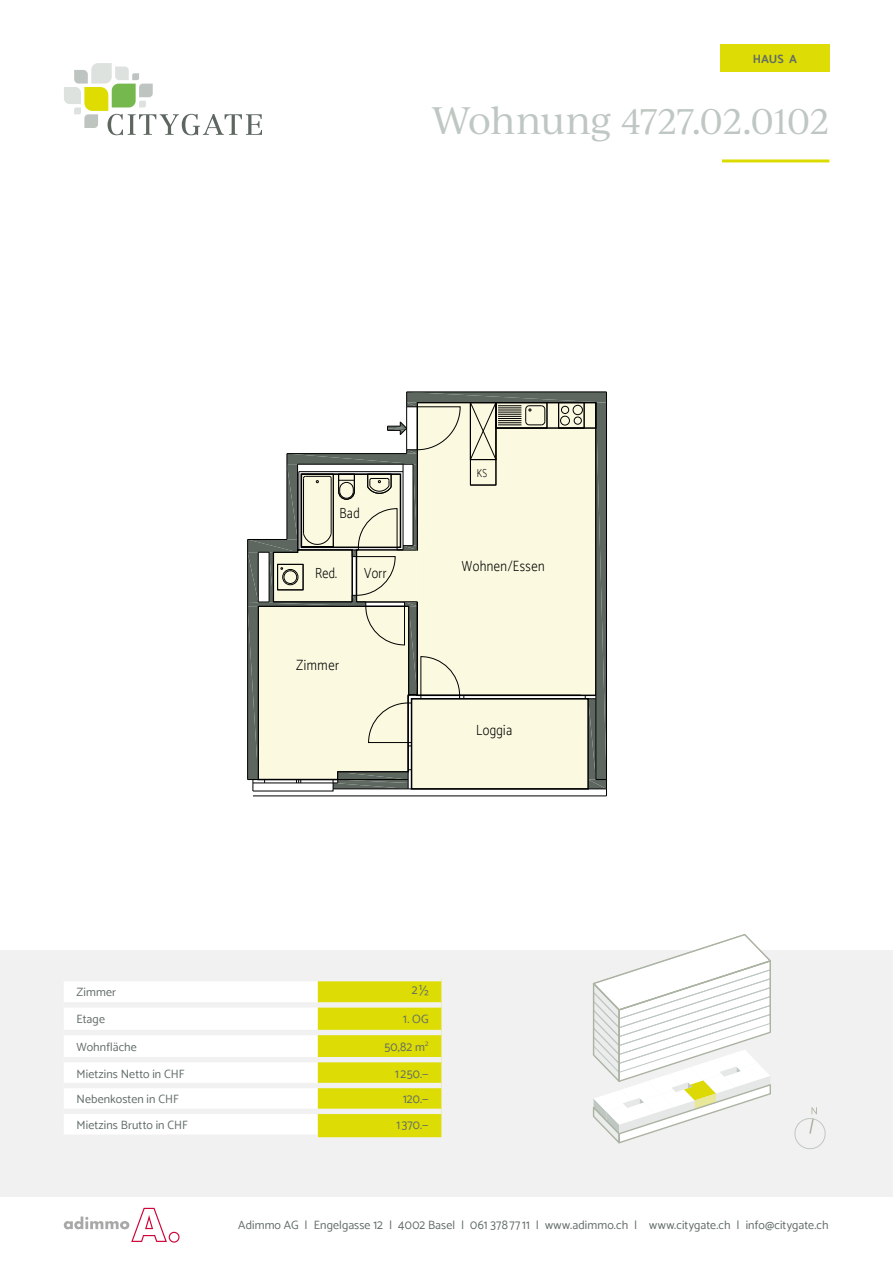
<style>
.page{position:relative;width:893px;height:1263px;background:#fff}
.page>*{position:absolute;margin:0;border:0;box-sizing:border-box;transform-origin:0 0}
.t1{font:34.2px "Ivy Journal";letter-spacing:-.02em;color:#bfc7c2}
.t2{font:300 14.85px "Catamaran";letter-spacing:.035em;color:#000;scale:.85 1}
.t3{font:300 14.85px "Catamaran";letter-spacing:.035em;color:#000;scale:.83 1}
.t4{font:300 14.85px "Catamaran";letter-spacing:.035em;color:#000;scale:.86 1}
.t5{font:300 14.85px "Catamaran";letter-spacing:.035em;color:#000;scale:.84 1}
.t6{font:300 14.85px "Catamaran";letter-spacing:.035em;color:#000;scale:.82 1}
.t7{font:13.2px "Catamaran";letter-spacing:.02em;color:#616d66;scale:.91 1}
.t8{font:12px "Catamaran";letter-spacing:.01em;color:#616d66}
.t9{font:700 12px "Catamaran";color:#616d66}
.t10{font:300 11.55px "Catamaran";color:#000;scale:.79 1}
.s1{font-size:36.75px}
.s2{font-size:12px}
.s3{font-size:13.2px}
</style>
<div class="page">
<div style="left:0;top:950px;width:893px;height:247px;background:#f2f1f1"></div>
<div style="left:720px;top:45px;width:109px;height:27px;background:#dddc04"></div>
<hr style="left:722px;top:159px;width:107px;height:3px;background:#dddc00">
<svg style="left:64px;top:981px;width:377px;height:156px"></svg>
<div style="left:64px;top:1002px;width:254px;height:5px;background:#f2f1f1"></div>
<div style="left:318px;top:1002px;width:123px;height:5px;background:#f2f1f1"></div>
<div style="left:64px;top:1030px;width:254px;height:5px;background:#f2f1f1"></div>
<div style="left:318px;top:1030px;width:123px;height:5px;background:#f2f1f1"></div>
<div style="left:64px;top:1057px;width:254px;height:5px;background:#f2f1f1"></div>
<div style="left:318px;top:1057px;width:123px;height:5px;background:#f2f1f1"></div>
<div style="left:64px;top:1083px;width:254px;height:5px;background:#f2f1f1"></div>
<div style="left:318px;top:1083px;width:123px;height:5px;background:#f2f1f1"></div>
<div style="left:64px;top:1109px;width:254px;height:5px;background:#f2f1f1"></div>
<div style="left:318px;top:1109px;width:123px;height:5px;background:#f2f1f1"></div>
<div style="left:64px;top:1134px;width:254px;height:6px;background:#f2f1f1"></div>
<svg style="left:794px;top:1107px;width:32px;height:42px"></svg>
<svg style="left:64px;top:1208px;width:116px;height:34px"></svg>
<svg style="left:592px;top:934px;width:179px;height:210px"></svg>
<hr style="left:247px;top:539px;width:1px;height:240px;background:#000">
<hr style="left:253px;top:796px;width:353px;height:1px;background:#000">
<svg style="left:248px;top:392px;width:359px;height:404px;background:#dedecb"></svg>
<svg style="left:64px;top:63px;width:197px;height:72px"></svg>
<p class="t9" style="left:753px;top:52px;width:46px">HAUS A</p>
<h1 class="t1" style="left:431px;top:97px;width:399px"><span class="s1">Wohnung</span> 4727<span class="s1">.</span>02<span class="s1">.</span>0102</h1>
<p class="t3" style="left:339px;top:504px;width:26px">Bad</p>
<p class="t6" style="left:315px;top:564px;width:28px">Red.</p>
<p class="t3" style="left:364px;top:564px;width:28px">Vorr</p>
<p class="t4" style="left:296px;top:657px;width:52px">Zimmer</p>
<p class="t10" style="left:477px;top:467px;width:14px">KS</p>
<p class="t2" style="left:462px;top:557px;width:99px">Wohnen/Essen</p>
<p class="t5" style="left:476px;top:721px;width:44px">Loggia</p>
<p class="t8" style="left:77px;top:985px;width:41px">Zimmer</p>
<p class="t7" style="left:412px;top:982px;width:20px">2<span class="s2">½</span></p>
<p class="t8" style="left:77px;top:1012px;width:30px">Etage</p>
<p class="t8" style="left:403px;top:1012px;width:27px"><span class="s3">1</span>. OG</p>
<p class="t8" style="left:77px;top:1039px;width:62px">Wohnfläche</p>
<p class="t7" style="left:384px;top:1038px;width:50px">50<span class="s2">,</span>82 <span class="s2">m</span><sup>2</sup></p>
<p class="t8" style="left:77px;top:1066px;width:110px">Mietzins Netto in CHF</p>
<p class="t7" style="left:395px;top:1065px;width:38px">1250<span class="s2">.—</span></p>
<p class="t8" style="left:77px;top:1092px;width:104px">Nebenkosten in CHF</p>
<p class="t7" style="left:403px;top:1091px;width:30px">120<span class="s2">.—</span></p>
<p class="t8" style="left:77px;top:1118px;width:113px">Mietzins Brutto in CHF</p>
<p class="t7" style="left:396px;top:1117px;width:37px">1 370<span class="s2">.—</span></p>
<p class="t8" style="left:238px;top:1217px;width:592px">Adimmo AG | Engelgasse <span class="s3">12</span> | <span class="s3">4002</span> Basel | <span class="s3">061 378 77 11</span> | www.adimmo.ch | www.citygate.ch | info@citygate.ch</p>
</div>
